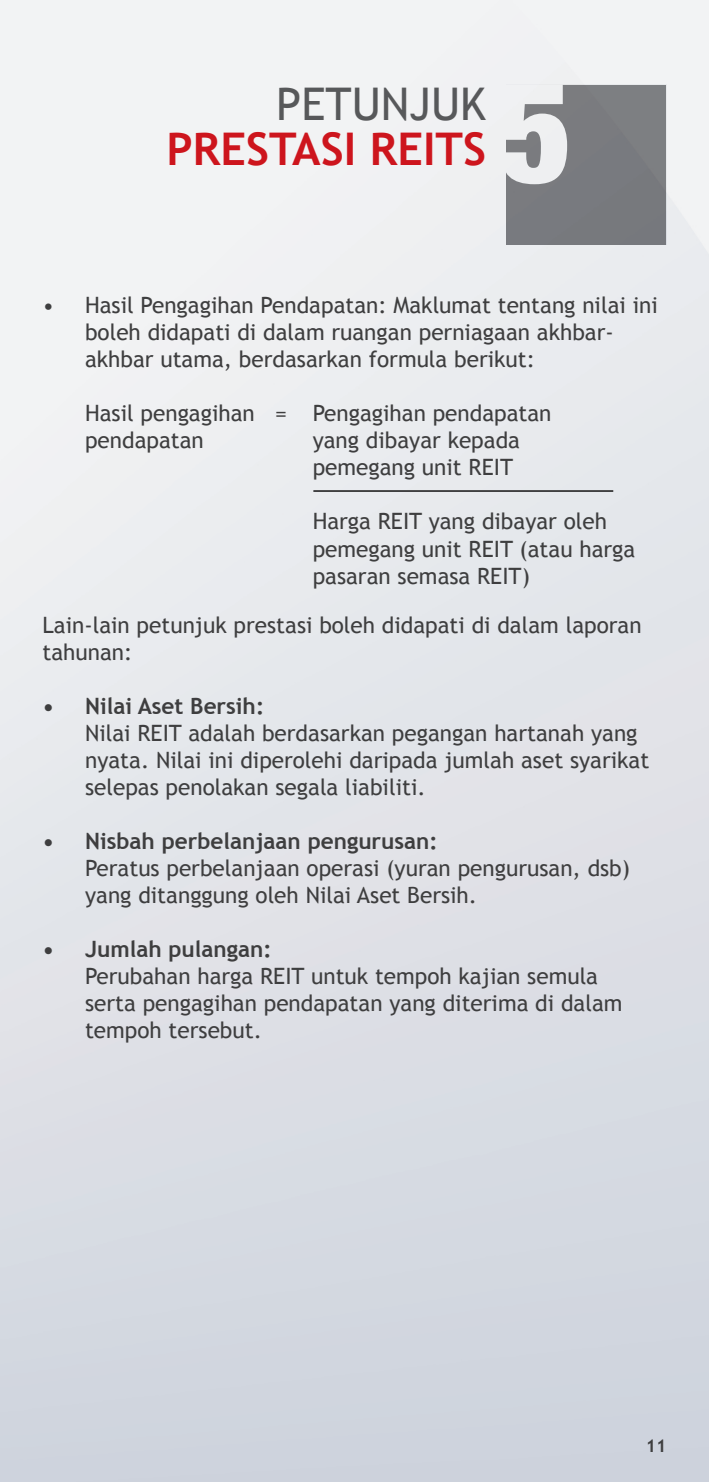
<style>
.page{position:relative;width:709px;height:1482px;background:#fff}
.page>*{position:absolute;margin:0;border:0;box-sizing:border-box;transform-origin:0 0}
.t1{font:700 45px "Trebuchet MS";color:#cd151d}
.t2{font:45px "Trebuchet MS";color:#57585a}
.t3{font:22.5px/27px "Trebuchet MS";color:#3e3e3f}
.t4{font:700 22.5px "Trebuchet MS";color:#3e3e3f}
.t5{font:700 17.5px "Trebuchet MS";color:#3e3e3f}
</style>
<div class="page">
<div style="left:506px;top:85px;width:160px;height:159px;background:#787a7f"></div>
<svg style="left:501px;top:84px;width:66px;height:100px"></svg>
<hr style="left:313px;top:490px;width:300px;height:2px;background:#3e3e3f">
<p class="t2" style="left:276px;top:77px;width:211px">PETUNJUK</p>
<p class="t1" style="left:166px;top:121px;width:321px">PRESTASI REITS</p>
<p class="t3" style="left:85px;top:292px;width:574px;text-indent:-43px">• Hasil Pengagihan Pendapatan: Maklumat tentang nilai ini boleh didapati di dalam ruangan perniagaan akhbar&shy;akhbar utama, berdasarkan formula berikut:</p>
<p class="t3" style="left:85px;top:400px;width:468px">Hasil pengagihan = Pengagihan pendapatan pendapatan</p>
<p class="t3" style="left:313px;top:427px;width:209px">yang dibayar kepada</p>
<p class="t3" style="left:313px;top:454px;width:202px">pemegang unit REIT</p>
<p class="t3" style="left:313px;top:508px;width:324px">Harga REIT yang dibayar oleh pemegang unit REIT (atau harga pasaran semasa REIT)</p>
<p class="t3" style="left:43px;top:612px;width:600px">Lain-lain petunjuk prestasi boleh didapati di dalam laporan tahunan:</p>
<p class="t4" style="left:43px;top:692px;width:223px">• Nilai Aset Bersih:</p>
<p class="t3" style="left:85px;top:720px;width:565px">Nilai REIT adalah berdasarkan pegangan hartanah yang nyata. Nilai ini diperolehi daripada jumlah aset syarikat selepas penolakan segala liabiliti.</p>
<p class="t4" style="left:43px;top:827px;width:397px">• Nisbah perbelanjaan pengurusan:</p>
<p class="t3" style="left:85px;top:855px;width:546px">Peratus perbelanjaan operasi (yuran pengurusan, dsb) yang ditanggung oleh Nilai Aset Bersih.</p>
<p class="t4" style="left:43px;top:935px;width:231px">• Jumlah pulangan:</p>
<p class="t3" style="left:85px;top:963px;width:539px">Perubahan harga REIT untuk tempoh kajian semula serta pengagihan pendapatan yang diterima di dalam tempoh tersebut.</p>
<p class="t5" style="left:646px;top:1434px;width:22px">11</p>
</div>
